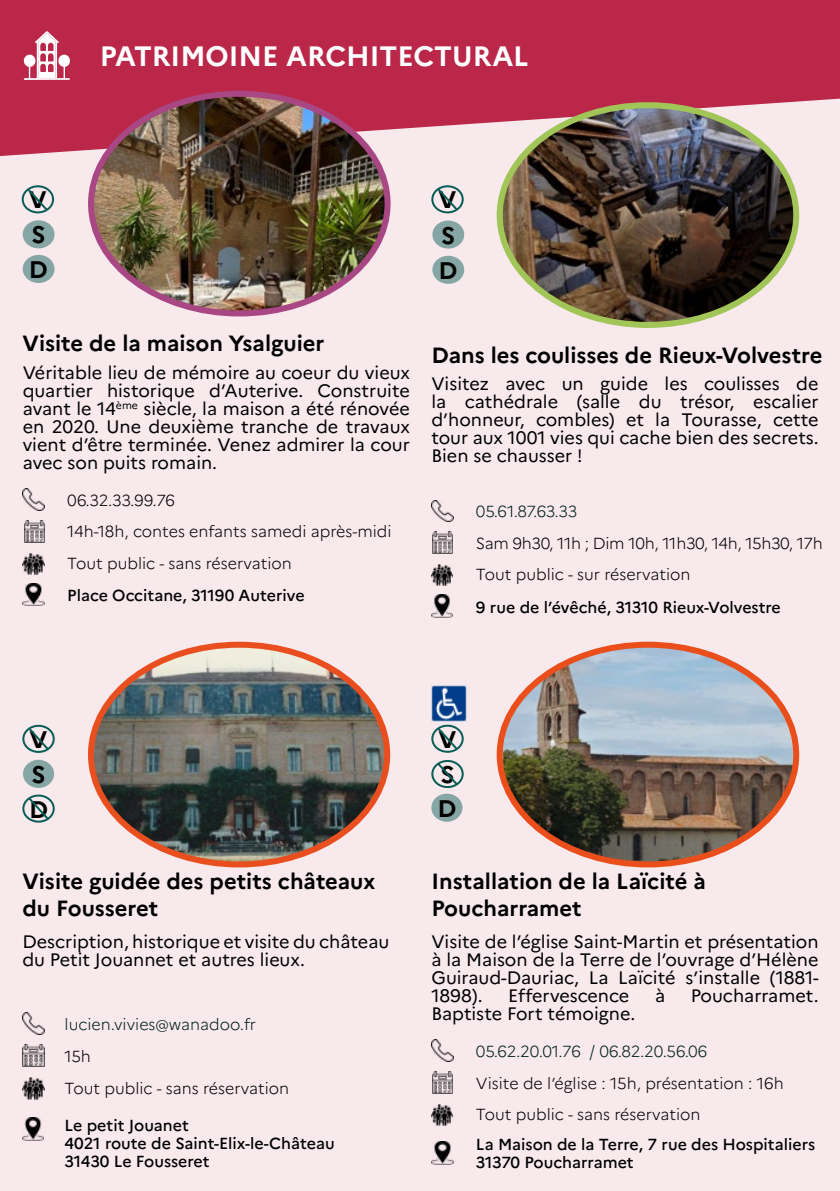
<style>
.page{position:relative;width:840px;height:1191px;background:#fff}
.page>*{position:absolute;margin:0;border:0;box-sizing:border-box;transform-origin:0 0}
.t1{font:700 28px "Marianne";color:#fff}
.t2{font:700 24px "Marianne";color:#000}
.t3{font:700 22px/26.4px "Marianne";color:#000}
.t4{font:18px/18px "Marianne";color:#000;text-align:justify}
.t5{font:300 16px "Marianne";color:#000}
.t6{font:500 16px/18px "Marianne";color:#000}
.t7{font:300 16px "Marianne";color:#02201b}
.t8{font:300 16px "Marianne";letter-spacing:-.02em;color:#000}
</style>
<div class="page">
<div style="left:0;top:0;width:839px;height:1191px;background:#f8e9ed"></div>
<div style="left:0;top:0;width:839px;height:156px;background:#ba2749"></div>
<hr style="left:839px;top:0;width:1px;height:1191px;background:#ba2749">
<svg style="left:839px;top:98px;width:1px;height:61px"></svg>
<svg style="left:24px;top:31px;width:46px;height:49px;background:#d67f93"></svg>
<img style="left:93px;top:94px;width:294px;height:219px">
<div style="left:88px;top:91px;width:302px;height:225px;border:6px solid #a94684;border-radius:50%"></div>
<img style="left:23px;top:488px;width:21px;height:22px">
<img style="left:23px;top:553px;width:21px;height:21px">
<img style="left:24px;top:520px;width:20px;height:22px">
<img style="left:23px;top:583px;width:21px;height:22px">
<div style="left:24px;top:221px;width:29px;height:26px;background:#85a6a4;border-radius:50%"></div>
<div style="left:23px;top:220px;width:31px;height:28px;border:2px solid #085d55;border-radius:50%"></div>
<div style="left:24px;top:256px;width:29px;height:26px;background:#85a6a4;border-radius:50%"></div>
<div style="left:23px;top:255px;width:31px;height:28px;border:2px solid #085d55;border-radius:50%"></div>
<div style="left:433px;top:221px;width:30px;height:27px;background:#85a6a4;border-radius:50%"></div>
<div style="left:432px;top:220px;width:32px;height:29px;border:2px solid #085d55;border-radius:50%"></div>
<div style="left:433px;top:257px;width:30px;height:26px;background:#85a6a4;border-radius:50%"></div>
<div style="left:432px;top:256px;width:32px;height:28px;border:2px solid #085d55;border-radius:50%"></div>
<img style="left:502px;top:106px;width:293px;height:219px">
<div style="left:496px;top:102px;width:302px;height:226px;border:6px solid #a1c557;border-radius:50%"></div>
<img style="left:431px;top:500px;width:22px;height:22px">
<img style="left:431px;top:564px;width:21px;height:21px">
<img style="left:432px;top:532px;width:20px;height:21px">
<img style="left:431px;top:595px;width:21px;height:22px">
<div style="left:431px;top:185px;width:32px;height:28px;border:2px solid #085d55;border-radius:50%"></div>
<svg style="left:435px;top:186px;width:24px;height:26px"></svg>
<img style="left:91px;top:648px;width:296px;height:215px">
<div style="left:88px;top:641px;width:302px;height:226px;border:6px solid #e94e1f;border-radius:50%"></div>
<img style="left:22px;top:1012px;width:22px;height:22px">
<img style="left:22px;top:1077px;width:22px;height:22px">
<img style="left:22px;top:1044px;width:22px;height:22px">
<img style="left:22px;top:1117px;width:21px;height:23px">
<div style="left:24px;top:761px;width:29px;height:26px;background:#85a6a4;border-radius:50%"></div>
<div style="left:23px;top:760px;width:31px;height:28px;border:2px solid #085d55;border-radius:50%"></div>
<div style="left:22px;top:725px;width:33px;height:28px;border:2px solid #085d55;border-radius:50%"></div>
<svg style="left:26px;top:726px;width:25px;height:26px"></svg>
<div style="left:22px;top:794px;width:33px;height:28px;border:2px solid #085d55;border-radius:50%"></div>
<svg style="left:26px;top:795px;width:25px;height:26px"></svg>
<img style="left:503px;top:647px;width:292px;height:217px">
<div style="left:496px;top:641px;width:302px;height:226px;border:6px solid #e94e1b;border-radius:50%"></div>
<img style="left:431px;top:1039px;width:22px;height:22px">
<img style="left:431px;top:1104px;width:21px;height:21px">
<img style="left:432px;top:1071px;width:20px;height:22px">
<img style="left:431px;top:1141px;width:22px;height:23px">
<div style="left:432px;top:794px;width:29px;height:26px;background:#85a6a4;border-radius:50%"></div>
<div style="left:431px;top:793px;width:31px;height:28px;border:2px solid #085d55;border-radius:50%"></div>
<div style="left:431px;top:724px;width:32px;height:29px;border:2px solid #085d55;border-radius:50%"></div>
<svg style="left:435px;top:725px;width:24px;height:27px"></svg>
<div style="left:431px;top:760px;width:32px;height:28px;border:2px solid #085d55;border-radius:50%"></div>
<svg style="left:435px;top:761px;width:24px;height:26px"></svg>
<img style="left:431px;top:685px;width:35px;height:36px">
<div style="left:22px;top:185px;width:32px;height:28px;border:2px solid #085d55;border-radius:50%"></div>
<svg style="left:25px;top:186px;width:24px;height:26px"></svg>
<p class="t2" style="left:29px;top:181px;width:19px">V</p>
<p class="t2" style="left:31px;top:216px;width:16px">S</p>
<p class="t2" style="left:29px;top:251px;width:21px">D</p>
<h1 class="t1" style="left:100px;top:34px;width:430px">PATRIMOINE ARCHITECTURAL</h1>
<p class="t2" style="left:438px;top:181px;width:19px">V</p>
<p class="t2" style="left:441px;top:216px;width:16px">S</p>
<p class="t2" style="left:438px;top:252px;width:21px">D</p>
<p class="t3" style="left:23px;top:328px;width:303px">Visite de la maison Ysalguier</p>
<p class="t4" style="left:23px;top:362px;width:388px">Véritable lieu de mémoire au coeur du vieux quartier historique d’Auterive. Construite avant le 14<sup>ème</sup> siècle, la maison a été rénovée en 2020. Une deuxième tranche de travaux vient d’être terminée. Venez admirer la cour avec son puits romain.</p>
<p class="t5" style="left:67px;top:487px;width:109px">06.32.33.99.76</p>
<p class="t5" style="left:67px;top:519px;width:325px">14h-18h, contes enfants samedi après-midi</p>
<p class="t5" style="left:67px;top:551px;width:226px">Tout public - sans réservation</p>
<p class="t6" style="left:67px;top:584px;width:239px">Place Occitane, 31190 Auterive</p>
<p class="t3" style="left:431px;top:340px;width:392px">Dans les coulisses de Rieux-Volvestre</p>
<p class="t4" style="left:431px;top:373px;width:388px">Visitez avec un guide les coulisses de la cathédrale (salle du trésor, escalier d’honneur, combles) et la Tourasse, cette tour aux 1001 vies qui cache bien des secrets.<br>Bien se chausser !</p>
<p class="t7" style="left:475px;top:499px;width:103px">05.61.87.63.33</p>
<p class="t8" style="left:475px;top:531px;width:348px">Sam 9h30, 11h ; Dim 10h, 11h30, 14h, 15h30, 17h</p>
<p class="t5" style="left:475px;top:562px;width:216px">Tout public - sur réservation</p>
<p class="t6" style="left:475px;top:596px;width:306px">9 rue de l’évêché, 31310 Rieux-Volvestre</p>
<p class="t2" style="left:30px;top:720px;width:19px">V</p>
<p class="t2" style="left:31px;top:755px;width:16px">S</p>
<p class="t2" style="left:29px;top:790px;width:21px">D</p>
<p class="t3" style="left:22px;top:866px;width:354px">Visite guidée des petits châteaux du Fousseret</p>
<p class="t4" style="left:22px;top:931px;width:368px">Description, historique et visite du château du Petit Jouannet et autres lieux.</p>
<p class="t7" style="left:65px;top:1011px;width:193px">lucien.vivies@wanadoo.fr</p>
<p class="t5" style="left:65px;top:1043px;width:28px">15h</p>
<p class="t5" style="left:65px;top:1076px;width:226px">Tout public - sans réservation</p>
<p class="t6" style="left:65px;top:1115px;width:271px">Le petit Jouanet<br>4021 route de Saint-Elix-le-Château<br>31430 Le Fousseret</p>
<p class="t2" style="left:438px;top:720px;width:19px">V</p>
<p class="t2" style="left:440px;top:756px;width:16px">S</p>
<p class="t2" style="left:437px;top:789px;width:21px">D</p>
<p class="t3" style="left:431px;top:866px;width:276px">Installation de la Laïcité à<br>Poucharramet</p>
<p class="t4" style="left:431px;top:931px;width:388px">Visite de l’église Saint-Martin et présentation à la Maison de la Terre de l’ouvrage d’Hélène Guiraud-Dauriac, La Laïcité s’installe (1881- 1898).</p>
<p class="t4" style="left:508px;top:985px;width:123px">Effervescence</p>
<p class="t4" style="left:654px;top:985px;width:12px">à</p>
<p class="t4" style="left:690px;top:985px;width:129px">Poucharramet.</p>
<p class="t4" style="left:431px;top:1003px;width:205px">Baptiste Fort témoigne.</p>
<p class="t7" style="left:475px;top:1038px;width:233px">05.62.20.01.76 / 06.82.20.56.06</p>
<p class="t5" style="left:475px;top:1070px;width:309px">Visite de l’église : 15h, présentation : 16h</p>
<p class="t5" style="left:475px;top:1102px;width:226px">Tout public - sans réservation</p>
<p class="t6" style="left:475px;top:1134px;width:341px">La Maison de la Terre, 7 rue des Hospitaliers</p>
<p class="t6" style="left:475px;top:1152px;width:159px">31370 Poucharramet</p>
</div>
